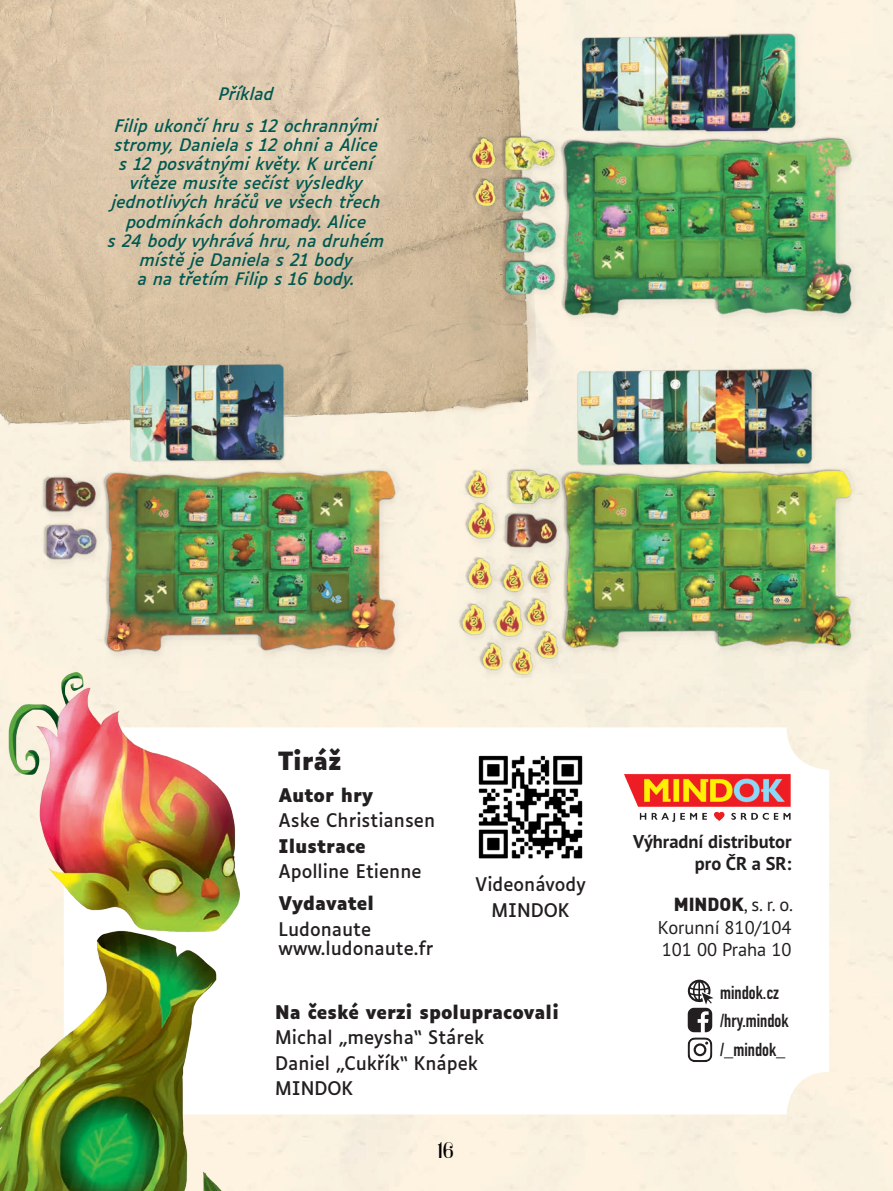
<style>
.page{position:relative;width:893px;height:1191px;background:#fff}
.page>*{position:absolute;margin:0;border:0;box-sizing:border-box;transform-origin:0 0}
.t1{font:30px "Natural";color:#000001}
.t2{font:700 24px "Luciole";color:#231f20}
.t3{font:18.45px/22.2px "PT Sans Pro";color:#231f20;text-align:justify}
.t4{font:700 18.45px/28.5px "DIN Condensed";color:#231f20}
.t5{font:700 18.45px/22.2px "PT Sans Pro";color:#231f20;text-align:right}
.t6{font:18px/25.5px "Luciole";color:#231f20}
.t7{font:700 18px "Luciole";color:#231f20}
.t8{font:italic 16.5px/19.2px "Luciole";color:#005951;text-align:center}
.s1{font-family:"DINCE";font-weight:900}
</style>
<div class="page">
<img style="left:0;top:0;width:540px;height:344px">
<img style="left:0;top:672px;width:240px;height:519px">
<img style="left:0;top:334px;width:461px;height:334px">
<img style="left:446px;top:344px;width:447px;height:334px">
<img style="left:446px;top:14px;width:447px;height:312px">
<img style="left:478px;top:755px;width:105px;height:104px">
<svg style="left:687px;top:979px;width:26px;height:83px"></svg>
<img style="left:624px;top:774px;width:167px;height:48px">
<p class="t8" style="left:115px;top:76px;width:265px;line-height:32px">Příklad<br>Filip ukončí hru s 12 ochrannými</p>
<p class="t8" style="left:108px;top:134px;width:278px">stromy, Daniela s 12 ohni a Alice<br>s 12 posvátnými květy. K určení vítěze musíte sečíst výsledky jednotlivých hráčů ve všech třech podmínkách dohromady. Alice<br>s 24 body vyhrává hru, na druhém místě je Daniela s 21 body<br>a na třetím Filip s 16 body.</p>
<h2 class="t2" style="left:279px;top:747px;width:65px">Tiráž</h2>
<p class="t7" style="left:279px;top:785px;width:96px">Autor hry</p>
<p class="t6" style="left:279px;top:806px;width:158px">Aske Christiansen</p>
<p class="t7" style="left:279px;top:836px;width:89px">Ilustrace</p>
<p class="t6" style="left:279px;top:857px;width:145px">Apolline Etienne</p>
<p class="t7" style="left:279px;top:893px;width:97px">Vydavatel</p>
<p class="t6" style="left:279px;top:918px;width:156px;line-height:19.2px">Ludonaute www.ludonaute.fr</p>
<p class="t6" style="left:475px;top:870px;width:112px;text-align:center">Videonávody<br>MINDOK</p>
<p class="t7" style="left:275px;top:1002px;width:285px">Na české verzi spolupracovali</p>
<p class="t6" style="left:275px;top:1023px;width:210px">Michal „meysha“ Stárek<br>Daniel „Cukřík“ Knápek<br>MINDOK</p>
<h1 class="t1" style="left:438px;top:1135px;width:18px">16</h1>
<p class="t5" style="left:633px;top:830px;width:160px">Výhradní distributor pro ČR a SR:</p>
<p class="t3" style="left:658px;top:893px;width:137px;text-indent:16px"><span class="s1">MINDOK</span>, s. r. o.<br>Korunní 810/104<br>101 00 Praha 10</p>
<p class="t4" style="left:720px;top:978px;width:70px">mindok.cz /hry.mindok /_mindok_</p>
</div>
